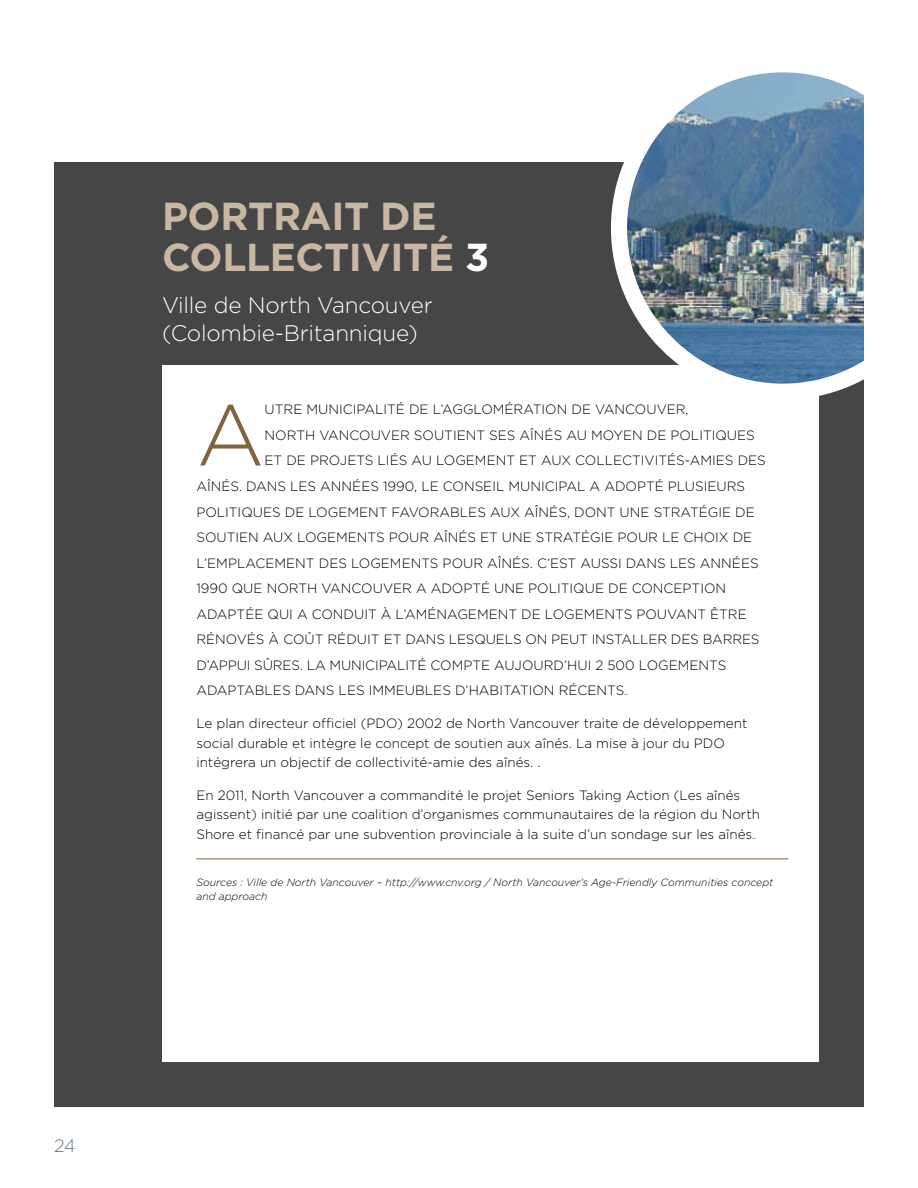
<style>
.page{position:relative;width:918px;height:1188px;background:#fff}
.page>*{position:absolute;margin:0;border:0;box-sizing:border-box;transform-origin:0 0}
.t1{font:300 86.4px "Gotham";color:#806442}
.t2{font:700 39px/40.5px "Gotham";letter-spacing:-.01em;color:#c8b7a2}
.t3{font:300 22.5px/28.5px "Gotham";letter-spacing:-.01em;color:#fff}
.t4{font:300 18px "Gotham";color:#687c85}
.t5{font:300 13.5px/19.5px "Gotham";color:#000}
.t6{font:italic 300 10.5px/13.5px "Gotham";color:#000}
.s1{color:#fff}
</style>
<div class="page">
<div style="left:54px;top:162px;width:810px;height:945px;background:#464647"></div>
<div style="left:163px;top:366px;width:656px;height:696px;background:#fff"></div>
<hr style="left:196px;top:858px;width:592px;height:1px;background:#806442">
<img style="left:611px;top:72px;width:253px;height:324px">
<h2 class="t2" style="left:162px;top:195px;width:329px">PORTRAIT DE<br>COLLECTIVITÉ <span class="s1">3</span></h2>
<h3 class="t3" style="left:162px;top:290px;width:272px">VILLE DE NORTH VANCOUVER (COLOMBIE-BRITANNIQUE)</h3>
<h1 class="t1" style="left:196px;top:388px;width:70px">A</h1>
<p class="t5" style="left:265px;top:400px;width:20px">UTRE</p>
<p class="t5" style="left:306px;top:400px;width:31px">MUNICIPALITÉ</p>
<p class="t5" style="left:409px;top:400px;width:44px">DE L’AGGLOMÉRATION</p>
<p class="t5" style="left:571px;top:400px;width:44px">DE VANCO</p>
<p class="t5" style="left:646px;top:400px;width:21px">UVER</p>
<p class="t5" style="left:686px;top:400px;width:5px">,</p>
<p class="t5" style="left:265px;top:425px;width:22px">NORTH</p>
<p class="t5" style="left:319px;top:425px;width:21px">VANCO</p>
<p class="t5" style="left:371px;top:425px;width:21px">UVER</p>
<p class="t5" style="left:414px;top:425px;width:40px">SOUTIENT</p>
<p class="t5" style="left:489px;top:425px;width:10px">SES</p>
<p class="t5" style="left:520px;top:425px;width:25px">AÎNÉS</p>
<p class="t5" style="left:566px;top:425px;width:36px">AU MOYEN</p>
<p class="t5" style="left:647px;top:425px;width:33px">DE POLITIQ</p>
<p class="t5" style="left:727px;top:425px;width:19px">UES</p>
<p class="t5" style="left:265px;top:451px;width:56px">ETDEPRO</p>
<p class="t5" style="left:340px;top:451px;width:17px">JETS</p>
<p class="t5" style="left:378px;top:451px;width:8px">LIÉS</p>
<p class="t5" style="left:411px;top:451px;width:36px">AU LOGEMENT</p>
<p class="t5" style="left:519px;top:451px;width:66px">ET AUX COLLECTIVITÉS</p>
<p class="t5" style="left:685px;top:451px;width:15px">-AMIES</p>
<p class="t5" style="left:738px;top:451px;width:10px">DES</p>
<p class="t5" style="left:196px;top:476px;width:25px">AÎNÉS</p>
<p class="t5" style="left:239px;top:476px;width:28px">. DANS</p>
<p class="t5" style="left:290px;top:476px;width:9px">LES</p>
<p class="t5" style="left:320px;top:476px;width:11px">ANNÉES</p>
<p class="t5" style="left:383px;top:476px;width:70px">1990, LE CONSEIL</p>
<p class="t5" style="left:508px;top:476px;width:31px">MUNICIPAL</p>
<p class="t5" style="left:590px;top:476px;width:26px">A ADOPTÉ</p>
<p class="t5" style="left:668px;top:476px;width:69px">PLUSIEURS</p>
<p class="t5" style="left:196px;top:502px;width:9px">POLITIQ</p>
<p class="t5" style="left:253px;top:502px;width:67px">UESDELOGEMENT</p>
<p class="t5" style="left:392px;top:502px;width:11px">FAVORABLES</p>
<p class="t5" style="left:490px;top:502px;width:59px">AUX AÎNÉS</p>
<p class="t5" style="left:567px;top:502px;width:18px">, DONT</p>
<p class="t5" style="left:620px;top:502px;width:44px">UNE STRATÉGIE</p>
<p class="t5" style="left:735px;top:502px;width:10px">DE</p>
<p class="t5" style="left:196px;top:527px;width:39px">SOUTIEN</p>
<p class="t5" style="left:263px;top:527px;width:45px">AUX LOGEMENTS</p>
<p class="t5" style="left:389px;top:527px;width:69px">POUR AÎNÉS</p>
<p class="t5" style="left:480px;top:527px;width:66px">ET UNE STRATÉGIE</p>
<p class="t5" style="left:618px;top:527px;width:76px">POURLE CHOI</p>
<p class="t5" style="left:719px;top:527px;width:24px">X DE</p>
<p class="t5" style="left:196px;top:553px;width:22px">L’EMPLACEMENT</p>
<p class="t5" style="left:319px;top:553px;width:10px">DES</p>
<p class="t5" style="left:351px;top:553px;width:11px">LOGEMENTS</p>
<p class="t5" style="left:443px;top:553px;width:69px">POUR AÎNÉS</p>
<p class="t5" style="left:530px;top:553px;width:30px">. C’EST</p>
<p class="t5" style="left:580px;top:553px;width:28px">AUSSI</p>
<p class="t5" style="left:626px;top:553px;width:11px">DANS</p>
<p class="t5" style="left:670px;top:553px;width:9px">LES</p>
<p class="t5" style="left:700px;top:553px;width:11px">ANNÉES</p>
<p class="t5" style="left:196px;top:578px;width:92px">1990 QUE NORTH</p>
<p class="t5" style="left:322px;top:578px;width:21px">VANCO</p>
<p class="t5" style="left:373px;top:578px;width:21px">UVER</p>
<p class="t5" style="left:416px;top:578px;width:26px">A ADOPTÉ</p>
<p class="t5" style="left:494px;top:578px;width:43px">UNE POLITIQ</p>
<p class="t5" style="left:585px;top:578px;width:58px">UEDE CONCEPTION</p>
<p class="t5" style="left:196px;top:604px;width:11px">ADAPTÉE</p>
<p class="t5" style="left:268px;top:604px;width:56px">QUI A COND</p>
<p class="t5" style="left:354px;top:604px;width:63px">UIT À L’AMÉNAGEMENT</p>
<p class="t5" style="left:521px;top:604px;width:35px">DE LOGEMENTS</p>
<p class="t5" style="left:636px;top:604px;width:42px">POUVANT</p>
<p class="t5" style="left:710px;top:604px;width:19px">ÊTRE</p>
<p class="t5" style="left:196px;top:629px;width:11px">RÉNOVÉS</p>
<p class="t5" style="left:269px;top:629px;width:69px">À COÛTRÉD</p>
<p class="t5" style="left:357px;top:629px;width:59px">UITET DANS</p>
<p class="t5" style="left:449px;top:629px;width:10px">LESQ</p>
<p class="t5" style="left:486px;top:629px;width:19px">UELS</p>
<p class="t5" style="left:525px;top:629px;width:76px">ON PEUTINSTALLER</p>
<p class="t5" style="left:671px;top:629px;width:10px">DES</p>
<p class="t5" style="left:703px;top:629px;width:11px">BARRES</p>
<p class="t5" style="left:196px;top:655px;width:23px">D’APP</p>
<p class="t5" style="left:237px;top:655px;width:46px">UI SÛRES</p>
<p class="t5" style="left:300px;top:655px;width:60px">. LA MUNICIPALITÉ</p>
<p class="t5" style="left:431px;top:655px;width:11px">COMPTE</p>
<p class="t5" style="left:494px;top:655px;width:156px">AUJOURD’H UI 2 500 LOGEMENTS</p>
<p class="t5" style="left:196px;top:680px;width:11px">ADAPTABLES</p>
<p class="t5" style="left:295px;top:680px;width:11px">DANS</p>
<p class="t5" style="left:339px;top:680px;width:9px">LES</p>
<p class="t5" style="left:369px;top:680px;width:10px">IMME</p>
<p class="t5" style="left:405px;top:680px;width:20px">UBLES</p>
<p class="t5" style="left:455px;top:680px;width:23px">D’HABITATION</p>
<p class="t5" style="left:559px;top:680px;width:11px">RÉCENTS</p>
<p class="t5" style="left:624px;top:680px;width:5px">.</p>
<p class="t5" style="left:196px;top:713px;width:553px">LE PLAN DIRECTEUR OFFICIEL (PDO) 2002 DE NORTH VANCOUVER TRAITE DE DÉVELOPPEMENT<br>SOCIAL DURABLE ET INTÈGRE LE CONCEPT DE SOUTIEN AUX AÎNÉS. LA MISE À JOUR DU PDO<br>INTÉGRERA UN OBJECTIF DE COLLECTIVITÉ-AMIE DES AÎNÉS. .</p>
<p class="t5" style="left:196px;top:785px;width:565px">EN 2011, NORTH VANCOUVER A COMMANDITÉ LE PROJET SENIORS TAKING ACTION (LES AÎNÉS<br>AGISSENT) INITIÉ PAR UNE COALITION D’ORGANISMES COMMUNAUTAIRES DE LA RÉGION DU NORTH<br>SHORE ET FINANCÉ PAR UNE SUBVENTION PROVINCIALE À LA SUITE D’UN SONDAGE SUR LES AÎNÉS.</p>
<p class="t6" style="left:196px;top:876px;width:579px">Sources : Ville de North Vancouver – http://www.cnv.org / North Vancouver’s Age-Friendly Communities concept and approach</p>
<h3 class="t4" style="left:54px;top:1135px;width:23px">24</h3>
</div>
